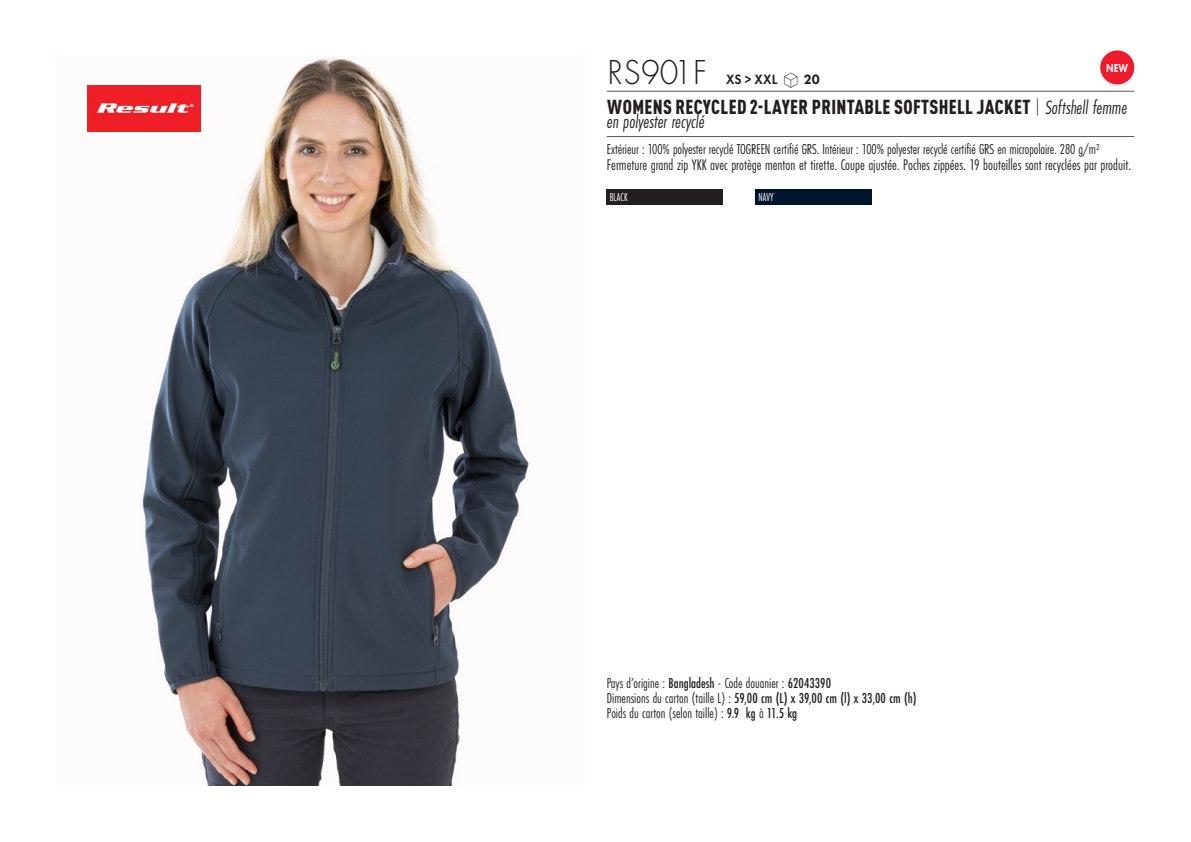
<style>
.page{position:relative;width:1191px;height:842px;background:#fff}
.page>*{position:absolute;margin:0;border:0;box-sizing:border-box;transform-origin:0 0}
.t1{font:300 36px "Futura PT";letter-spacing:.005em;color:#231f20;scale:.95 1}
.t2{font:900 condensed 20px "DIN Pro";letter-spacing:.02em;color:#231f20;scale:.95 1}
.t3{font:italic 20px "Futura PT Cond";color:#231f20;scale:.95 1}
.t4{font:16px "Futura PT Cond";color:#231f20;scale:.95 1}
.grammage_2020{font:15px "Futura PT Cond";letter-spacing:-.005em;color:#231f20;scale:.95 1}
.t5{font:500 15px "Futura PT Cond";color:#231f20;scale:.95 1}
.t6{font:600 14px "Futura PT";color:#231f20;scale:.95 1}
.Coloris_nuancier_bla{font:12px "Futura PT Cond";letter-spacing:.01em;color:#fff;scale:.9 1}
.nuancier_bloc_packsh{font:800 12px "Futura PT";color:#fff;scale:.8 1}
.s1{font-family:"Linotype Shapeshifter";font-weight:400;font-size:20px}
.s2{font-weight:800}
.s3{font-weight:300}
.s4{font-family:"Futura PT Cond";font-weight:400;font-style:italic;font-stretch:normal}
.s5{font-weight:500}
.s6{font-weight:400}
</style>
<div class="page">
<img style="left:87px;top:58px;width:442px;height:727px">
<hr style="left:607px;top:91px;width:527px;height:1px;background:#57585a">
<hr style="left:607px;top:136px;width:527px;height:1px;background:#57585a">
<div style="left:1100px;top:50px;width:34px;height:34px;background:#ee1b2d;border-radius:50%"></div>
<div style="left:607px;top:189px;width:116px;height:16px;background:#231f20"></div>
<div style="left:755px;top:189px;width:117px;height:16px;background:#00142d"></div>
<img style="left:87px;top:85px;width:113px;height:46px">
<p class="t1" style="left:607px;top:52px;width:106px">RS901F</p>
<p class="nuancier_bloc_packsh" style="left:1106px;top:61px;width:29px">NEW</p>
<p class="t6" style="left:726px;top:71px;width:100px">XS &gt; XXL <span class="s1">S</span> <span class="s2">20</span></p>
<p class="t2" style="left:607px;top:91px;width:549px">WOMENS RECYCLED 2-LAYER PRINTABLE SOFTSHELL JACKET <span class="s3">|</span> <span class="s4">Softshell femme</span></p>
<p class="t3" style="left:607px;top:110px;width:104px">en polyester recyclé</p>
<p class="grammage_2020" style="left:607px;top:140px;width:520px">Extérieur : 100% polyester recyclé TOGREEN certifié GRS. Intérieur : 100% polyester recyclé certifié GRS en micropolaire. 280 g/m2</p>
<p class="t4" style="left:607px;top:155px;width:553px">Fermeture grand zip YKK avec protège menton et tirette. Coupe ajustée. Poches zippées. 19 bouteilles sont recyclées par produit.</p>
<p class="Coloris_nuancier_bla" style="left:610px;top:190px;width:21px">BLACK</p>
<p class="Coloris_nuancier_bla" style="left:758px;top:190px;width:18px">NAVY</p>
<p class="grammage_2020" style="left:607px;top:674px;width:237px">Pays d’origine : <span class="s5">Bangladesh</span> - Code douanier : <span class="s5">62043390</span></p>
<p class="t5" style="left:607px;top:689px;width:328px"><span class="s6">Dimensions du carton (taille L) :</span> 59,00 cm (L) x 39,00 cm (l) x 33,00 cm (h)</p>
<p class="grammage_2020" style="left:607px;top:704px;width:202px">Poids du carton (selon taille) : <span class="s5">9.9 kg</span> à <span class="s5">11.5 kg</span></p>
</div>
